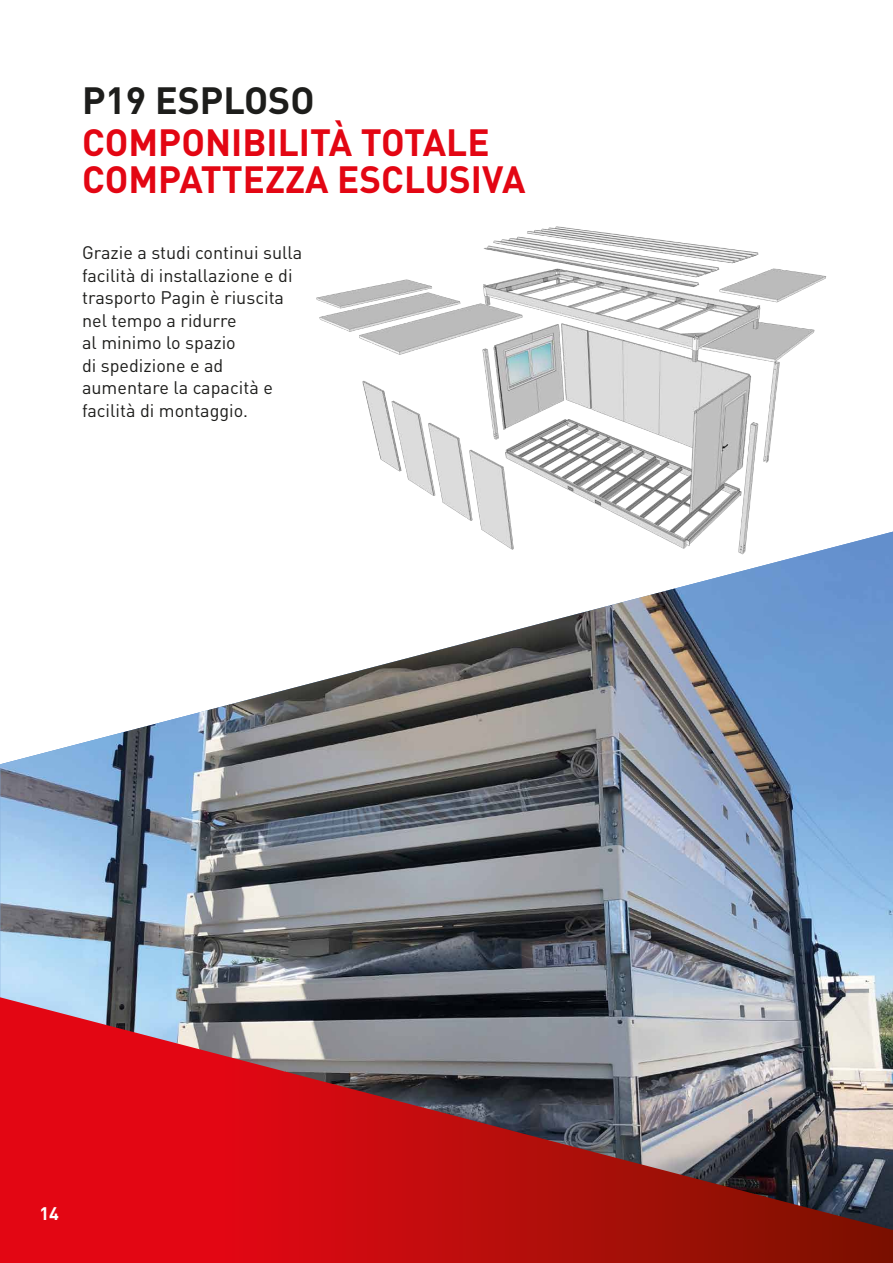
<style>
.page{position:relative;width:893px;height:1263px;background:#fff}
.page>*{position:absolute;margin:0;border:0;box-sizing:border-box;transform-origin:0 0}
.t1{font:700 37.5px/37.5px "DIN";color:#e30613}
.t2{font:700 37.5px "DIN";color:#1d1d1b}
.t3{font:18px/22.5px "DIN";color:#1d1d1b}
.t4{font:700 18px "DIN";color:#fff}
</style>
<div class="page">
<img style="left:0;top:532px;width:893px;height:465px">
<svg style="left:0;top:997px;width:893px;height:266px;background:#a73c41"></svg>
<img style="left:312px;top:226px;width:527px;height:331px">
<h1 class="t2" style="left:82px;top:76px;width:234px">P19 ESPLOSO</h1>
<h1 class="t1" style="left:82px;top:122px;width:445px">COMPONIBILITÀ TOTALE<br>COMPATTEZZA ESCLUSIVA</h1>
<p class="t3" style="left:82px;top:241px;width:222px">Grazie a studi continui sulla facilità di installazione e di trasporto Pagin è riuscita nel tempo a ridurre<br>al minimo lo spazio<br>di spedizione e ad aumentare la capacità e facilità di montaggio.</p>
<p class="t4" style="left:40px;top:1202px;width:21px">14</p>
</div>
